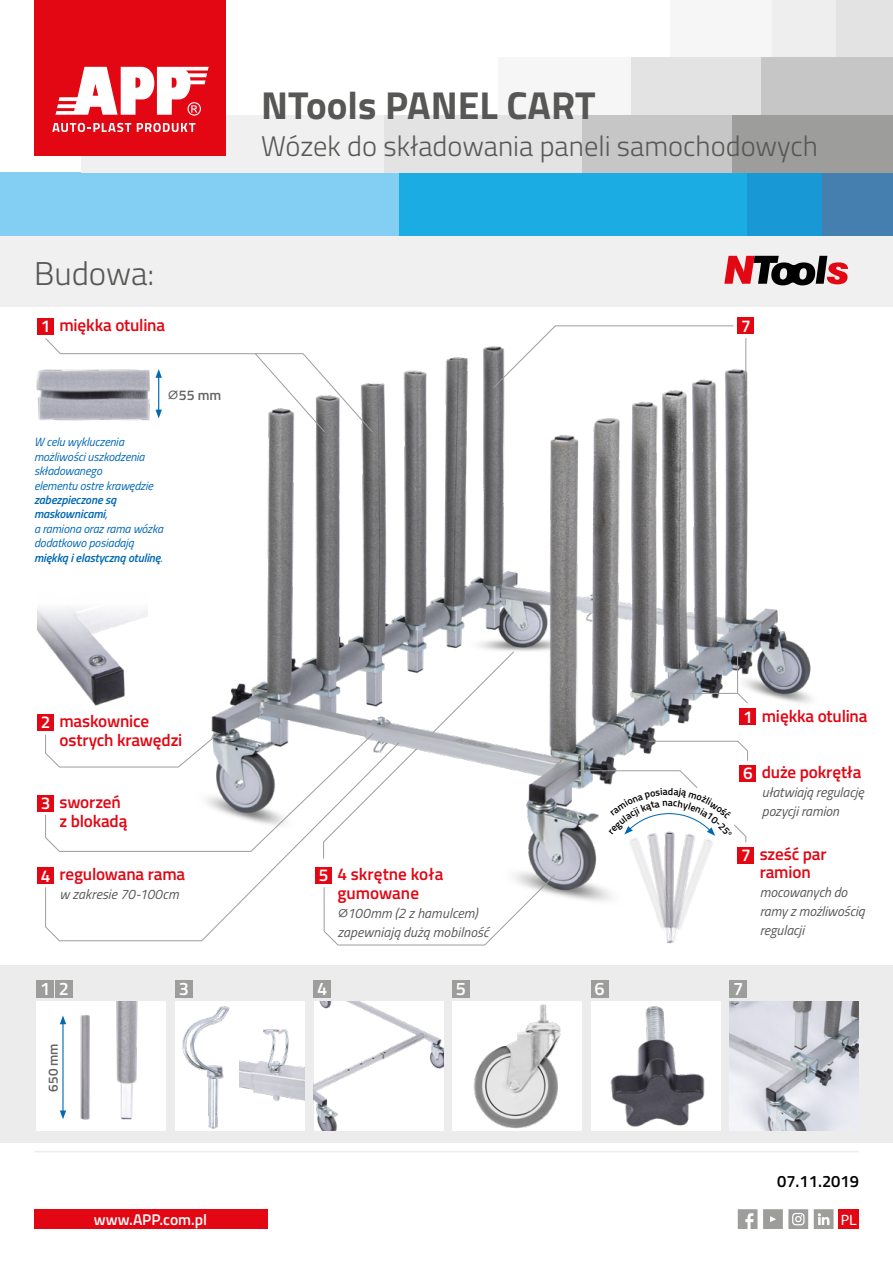
<style>
.page{position:relative;width:893px;height:1263px;background:#fff}
.page>*{position:absolute;margin:0;border:0;box-sizing:border-box;transform-origin:0 0}
.t1{font:700 39px "Titillium";color:#575756}
.t2{font:300 33px "Titillium";color:#575756}
.t3{font:300 28.5px "Titillium";color:#575756}
.t4{font:600 18.15px "Titillium";color:#fff}
.t5{font:600 17.25px/18.9px "Titillium";letter-spacing:-.01em;color:#e30613;text-align:center}
.t6{font:600 17.25px "Titillium";color:#fff}
.t7{font:600 16.5px "Titillium";color:#000}
.t8{font:600 15.45px "Titillium";color:#fff}
.t9{font:semi-expanded 15px "Myriad Pro";color:#fff}
.t10{font:600 14.1px "Titillium";color:#646363}
.t11{font:italic 13.8px/18.9px "Titillium";color:#575756}
.t12{font:600 13.5px "Titillium";color:#646363}
.t13{font:italic 600 12px/14.4px "Titillium";letter-spacing:-.01em;color:#0069b4}
.t14{font:italic 12px/14.4px "Titillium";letter-spacing:-.01em;color:#0069b4}
.s1{color:#fff}
.s2{color:#575756}
.s3{font-weight:400}
</style>
<div class="page">
<div style="left:727px;top:172px;width:97px;height:64px;background:#1899d6"></div>
<div style="left:398px;top:172px;width:348px;height:64px;background:#1cace4"></div>
<div style="left:0;top:172px;width:399px;height:64px;background:#83cff4"></div>
<div style="left:830px;top:0;width:63px;height:57px;background:#e3e3e3"></div>
<div style="left:746px;top:0;width:90px;height:57px;background:#eee"></div>
<div style="left:670px;top:0;width:101px;height:57px;background:#f6f6f6"></div>
<div style="left:761px;top:57px;width:132px;height:58px;background:#c6c6c6"></div>
<div style="left:629px;top:57px;width:132px;height:58px;background:#e3e3e3"></div>
<div style="left:499px;top:57px;width:132px;height:58px;background:#f6f6f6"></div>
<div style="left:822px;top:172px;width:71px;height:64px;background:#447faf"></div>
<div style="left:732px;top:115px;width:161px;height:57px;background:#9d9d9c"></div>
<div style="left:383px;top:115px;width:205px;height:57px;background:#e3e3e3"></div>
<div style="left:81px;top:115px;width:302px;height:57px;background:#f0f0f0"></div>
<div style="left:583px;top:115px;width:149px;height:57px;background:#c6c6c6"></div>
<div style="left:35px;top:0;width:191px;height:156px;background:#e30613"></div>
<svg style="left:52px;top:123px;width:79px;height:9px"></svg>
<svg style="left:137px;top:123px;width:58px;height:9px"></svg>
<svg style="left:55px;top:67px;width:154px;height:49px"></svg>
<hr style="left:34px;top:1151px;width:825px;height:1px;background:#ededed">
<svg style="left:738px;top:1209px;width:19px;height:20px"></svg>
<svg style="left:763px;top:1209px;width:45px;height:20px"></svg>
<svg style="left:814px;top:1209px;width:19px;height:20px"></svg>
<div style="left:34px;top:1209px;width:233px;height:20px;background:#e30613"></div>
<div style="left:838px;top:1209px;width:21px;height:20px;background:#e30613"></div>
<img style="left:193px;top:317px;width:619px;height:625px">
<div style="left:0;top:236px;width:893px;height:71px;background:#f0f0f0"></div>
<div style="left:38px;top:318px;width:16px;height:16px;background:#e30613"></div>
<div style="left:740px;top:709px;width:16px;height:16px;background:#e30613"></div>
<div style="left:738px;top:847px;width:16px;height:16px;background:#e30613"></div>
<div style="left:38px;top:868px;width:16px;height:16px;background:#e30613"></div>
<div style="left:38px;top:795px;width:16px;height:16px;background:#e30613"></div>
<div style="left:38px;top:714px;width:16px;height:16px;background:#e30613"></div>
<div style="left:740px;top:765px;width:16px;height:16px;background:#e30613"></div>
<svg style="left:323px;top:874px;width:233px;height:72px"></svg>
<svg style="left:45px;top:651px;width:470px;height:208px"></svg>
<svg style="left:45px;top:741px;width:355px;height:200px"></svg>
<svg style="left:648px;top:740px;width:100px;height:21px"></svg>
<svg style="left:683px;top:693px;width:66px;height:11px"></svg>
<div style="left:0;top:965px;width:893px;height:177px;background:#ececec"></div>
<div style="left:37px;top:980px;width:17px;height:17px;background:#9d9d9c"></div>
<div style="left:56px;top:980px;width:17px;height:17px;background:#9d9d9c"></div>
<div style="left:175px;top:1001px;width:130px;height:130px;background:#fff"></div>
<img style="left:182px;top:1006px;width:58px;height:123px">
<div style="left:175px;top:980px;width:17px;height:17px;background:#9d9d9c"></div>
<img style="left:314px;top:1001px;width:129px;height:130px">
<div style="left:314px;top:980px;width:17px;height:17px;background:#9d9d9c"></div>
<img style="left:452px;top:1001px;width:130px;height:130px">
<div style="left:452px;top:980px;width:17px;height:17px;background:#9d9d9c"></div>
<img style="left:591px;top:1001px;width:129px;height:130px">
<div style="left:591px;top:980px;width:17px;height:17px;background:#9d9d9c"></div>
<img style="left:730px;top:1001px;width:129px;height:130px">
<div style="left:730px;top:980px;width:17px;height:17px;background:#9d9d9c"></div>
<div style="left:37px;top:1001px;width:129px;height:130px;background:#fff"></div>
<img style="left:59px;top:1015px;width:31px;height:105px">
<img style="left:240px;top:1029px;width:65px;height:72px">
<hr style="left:737px;top:641px;width:1px;height:52px;background:#9d9d9c">
<img style="left:38px;top:607px;width:109px;height:103px">
<img style="left:36px;top:369px;width:9px;height:51px">
<hr style="left:62px;top:1022px;width:2px;height:91px;background:#0069b4">
<svg style="left:60px;top:1015px;width:6px;height:9px"></svg>
<svg style="left:60px;top:1110px;width:6px;height:9px"></svg>
<img style="left:683px;top:843px;width:39px;height:99px">
<img style="left:617px;top:843px;width:66px;height:101px">
<div style="left:738px;top:318px;width:16px;height:16px;background:#e30613"></div>
<svg style="left:492px;top:325px;width:242px;height:64px"></svg>
<hr style="left:745px;top:338px;width:1px;height:43px;background:#9d9d9c">
<img style="left:116px;top:1001px;width:22px;height:119px">
<svg style="left:45px;top:337px;width:329px;height:96px"></svg>
<svg style="left:724px;top:256px;width:124px;height:29px"></svg>
<svg style="left:578px;top:770px;width:169px;height:73px"></svg>
<h1 class="t1" style="left:261px;top:75px;width:336px">NTools PANEL CART</h1>
<h2 class="t2" style="left:34px;top:249px;width:122px">Budowa:</h2>
<p class="t5" style="left:41px;top:314px;width:126px"><span class="s1">1</span> miękka otulina</p>
<p class="t10" style="left:167px;top:384px;width:56px"><span class="s2">⌀</span>55 mm</p>
<p class="t14" style="left:34px;top:434px;width:121px">W celu wykluczenia możliwości uszkodzenia składowanego<br>elementu ostre krawędzie</p>
<p class="t13" style="left:34px;top:492px;width:131px">zabezpieczone są maskownicami<span class="s3">,<br>a ramiona oraz rama wózka dodatkowo posiadają </span>miękką i elastyczną otulinę<span class="s3">.</span></p>
<h3 class="t3" style="left:261px;top:125px;width:558px">Wózek do składowania paneli samochodowych</h3>
<p class="t6" style="left:741px;top:313px;width:11px">7</p>
<p class="t5" style="left:59px;top:711px;width:124px;text-align:left;text-indent:-19px"><span class="s1">2</span> maskownice ostrych krawędzi</p>
<p class="t5" style="left:59px;top:791px;width:70px;text-align:left;text-indent:-19px"><span class="s1">3</span> sworzeń z blokadą</p>
<p class="t5" style="left:41px;top:864px;width:146px"><span class="s1">4</span> regulowana rama</p>
<p class="t11" style="left:59px;top:884px;width:121px">w zakresie 70-100cm</p>
<p class="t5" style="left:319px;top:864px;width:126px"><span class="s1">5</span> 4 skrętne koła gumowane</p>
<p class="t11" style="left:337px;top:903px;width:153px">⌀100mm (2 z hamulcem) zapewniają dużą mobilność</p>
<p class="t5" style="left:743px;top:705px;width:126px"><span class="s1">1</span> miękka otulina</p>
<p class="t5" style="left:743px;top:761px;width:120px"><span class="s1">6</span> duże pokrętła</p>
<p class="t11" style="left:762px;top:782px;width:104px">ułatwiają regulację pozycji ramion</p>
<p class="t5" style="left:741px;top:843px;width:87px"><span class="s1">7</span> sześć par ramion</p>
<p class="t11" style="left:760px;top:882px;width:107px">mocowanych do ramy z możliwością regulacji</p>
<p class="t4" style="left:40px;top:975px;width:31px">1 2</p>
<p class="t4" style="left:179px;top:975px;width:12px">3</p>
<p class="t4" style="left:317px;top:975px;width:12px">4</p>
<p class="t4" style="left:456px;top:975px;width:12px">5</p>
<p class="t4" style="left:594px;top:975px;width:12px">6</p>
<p class="t4" style="left:733px;top:975px;width:12px">7</p>
<p class="t12" style="left:43px;top:1091px;width:50px;rotate:-90deg">650 mm</p>
<p class="t7" style="left:777px;top:1169px;width:83px">07.11.2019</p>
<p class="t8" style="left:94px;top:1208px;width:115px">www.APP.com.pl</p>
<p class="t9" style="left:841px;top:1210px;width:18px">PL</p>
</div>
